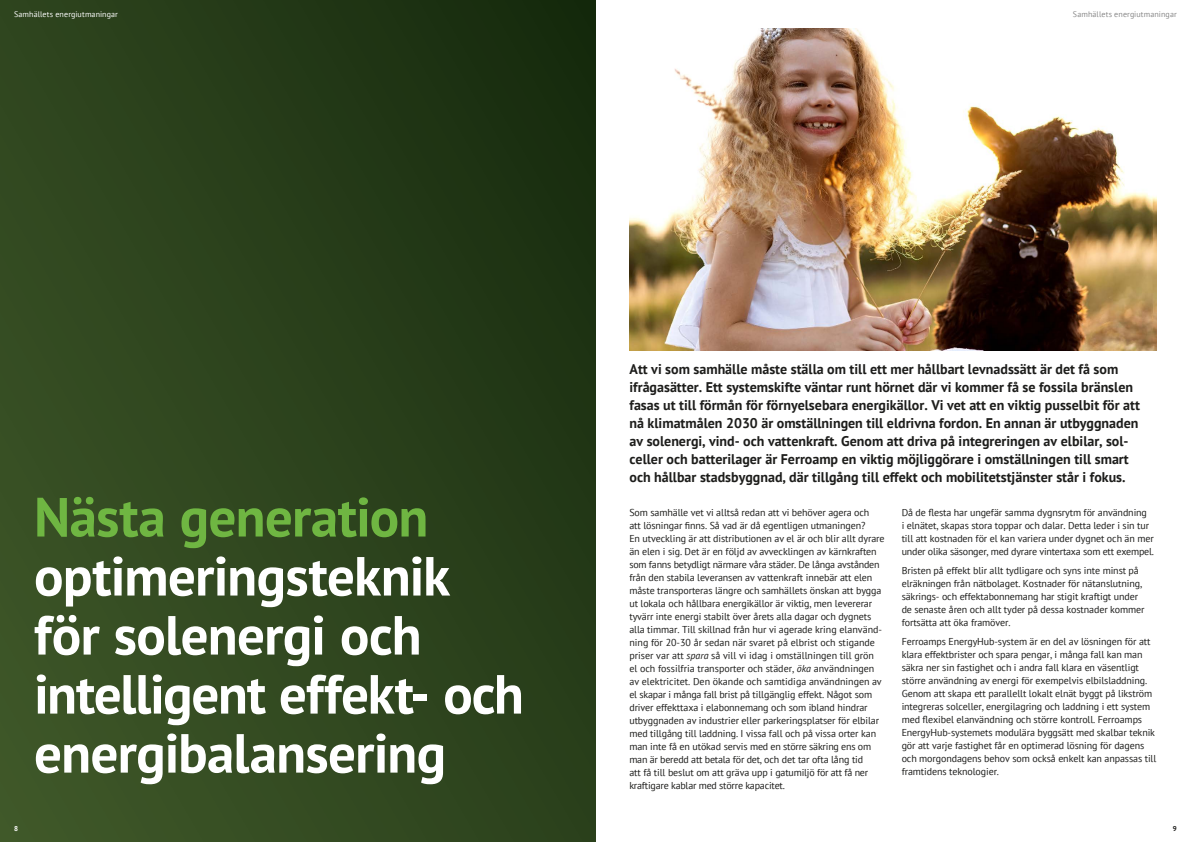
<style>
.page{position:relative;width:1191px;height:842px;background:#fff}
.page>*{position:absolute;margin:0;border:0;box-sizing:border-box;transform-origin:0 0}
.t1{font:700 55px/59px "PT Sans";letter-spacing:-.015em;color:#fff}
.t2{font:700 55px "PT Sans";letter-spacing:-.015em;color:#6fb642}
.t3{font:700 14px/18px "PT Sans";color:#1d1d1b}
.t4{font:10px/13px "PT Sans";letter-spacing:-.01em;color:#1d1d1b}
.t5{font:8px "PT Sans";letter-spacing:.015em;color:#fff}
.t6{font:8px "PT Sans";letter-spacing:.015em;color:#878787}
.t7{font:700 7px "PT Sans";color:#fff}
.t8{font:700 7px "PT Sans";color:#1d1d1b}
.s1{font-style:italic}
</style>
<div class="page">
<div style="left:0;top:0;width:595px;height:842px;background:linear-gradient(to right,#385024,#1f3414)"></div>
<img style="left:629px;top:28px;width:527px;height:322px">
<p class="t5" style="left:14px;top:9px;width:105px">Samhällets energiutmaningar</p>
<p class="t6" style="left:1073px;top:9px;width:105px">Samhällets energiutmaningar</p>
<h1 class="t2" style="left:34px;top:481px;width:396px">Nästa generation</h1>
<h1 class="t1" style="left:34px;top:546px;width:491px">optimeringsteknik för solenergi och intelligent effekt- och energibalansering</h1>
<p class="t3" style="left:629px;top:360px;width:512px">Att vi som samhälle måste ställa om till ett mer hållbart levnadssätt är det få som ifrågasätter. Ett systemskifte väntar runt hörnet där vi kommer få se fossila bränslen fasas ut till förmån för förnyelsebara energikällor. Vi vet att en viktig pusselbit för att nå klimatmålen 2030 är omställningen till eldrivna fordon. En annan är utbyggnaden av solenergi, vind- och vattenkraft. Genom att driva på integreringen av elbilar, sol&shy;celler och batterilager är Ferroamp en viktig möjliggörare i omställningen till smart och hållbar stadsbyggnad, där tillgång till effekt och mobilitetstjänster står i fokus.</p>
<p class="t4" style="left:629px;top:506px;width:257px">Som samhälle vet vi alltså redan att vi behöver agera och<br>att lösningar finns. Så vad är då egentligen utmaningen?<br>En utveckling är att distributionen av el är och blir allt dyrare än elen i sig. Det är en följd av avvecklingen av kärnkraften som fanns betydligt närmare våra städer. De långa avstånden från den stabila leveransen av vattenkraft innebär att elen måste transporteras längre och samhällets önskan att bygga ut lokala och hållbara energikällor är viktig, men levererar tyvärr inte energi stabilt över årets alla dagar och dygnets alla timmar. Till skillnad från hur vi agerade kring elanvänd&shy;ning för 20-30 år sedan när svaret på elbrist och stigande priser var att <span class="s1">spara</span> så vill vi idag i omställningen till grön<br>el och fossilfria transporter och städer, <span class="s1">öka</span> användningen av elektricitet. Den ökande och samtidiga användningen av el skapar i många fall brist på tillgänglig effekt. Något som driver effekttaxa i elabonnemang och som ibland hindrar utbyggnaden av industrier eller parkeringsplatser för elbilar med tillgång till laddning. I vissa fall och på vissa orter kan man inte få en utökad servis med en större säkring ens om man är beredd att betala för det, och det tar ofta lång tid<br>att få till beslut om att gräva upp i gatumiljö för att få ner kraftigare kablar med större kapacitet.</p>
<p class="t4" style="left:901px;top:506px;width:254px">Då de flesta har ungefär samma dygnsrytm för användning<br>i elnätet, skapas stora toppar och dalar. Detta leder i sin tur till att kostnaden för el kan variera under dygnet och än mer under olika säsonger, med dyrare vintertaxa som ett exempel.</p>
<p class="t4" style="left:901px;top:564px;width:244px">Bristen på effekt blir allt tydligare och syns inte minst på elräkningen från nätbolaget. Kostnader för nätanslutning, säkrings- och effektabonnemang har stigit kraftigt under de senaste åren och allt tyder på dessa kostnader kommer fortsätta att öka framöver.</p>
<p class="t4" style="left:901px;top:634px;width:256px">Ferroamps EnergyHub-system är en del av lösningen för att klara effektbrister och spara pengar, i många fall kan man säkra ner sin fastighet och i andra fall klara en väsentligt större användning av energi för exempelvis elbilsladdning.<br>Genom att skapa ett parallellt lokalt elnät byggt på likström integreras solceller, energilagring och laddning i ett system med flexibel elanvändning och större kontroll. Ferroamps EnergyHub-systemets modulära byggsätt med skalbar teknik gör att varje fastighet får en optimerad lösning för dagens och morgondagens behov som också enkelt kan anpassas till framtidens teknologier.</p>
<p class="t7" style="left:14px;top:824px;width:5px">8</p>
<p class="t8" style="left:1172px;top:824px;width:5px">9</p>
</div>
